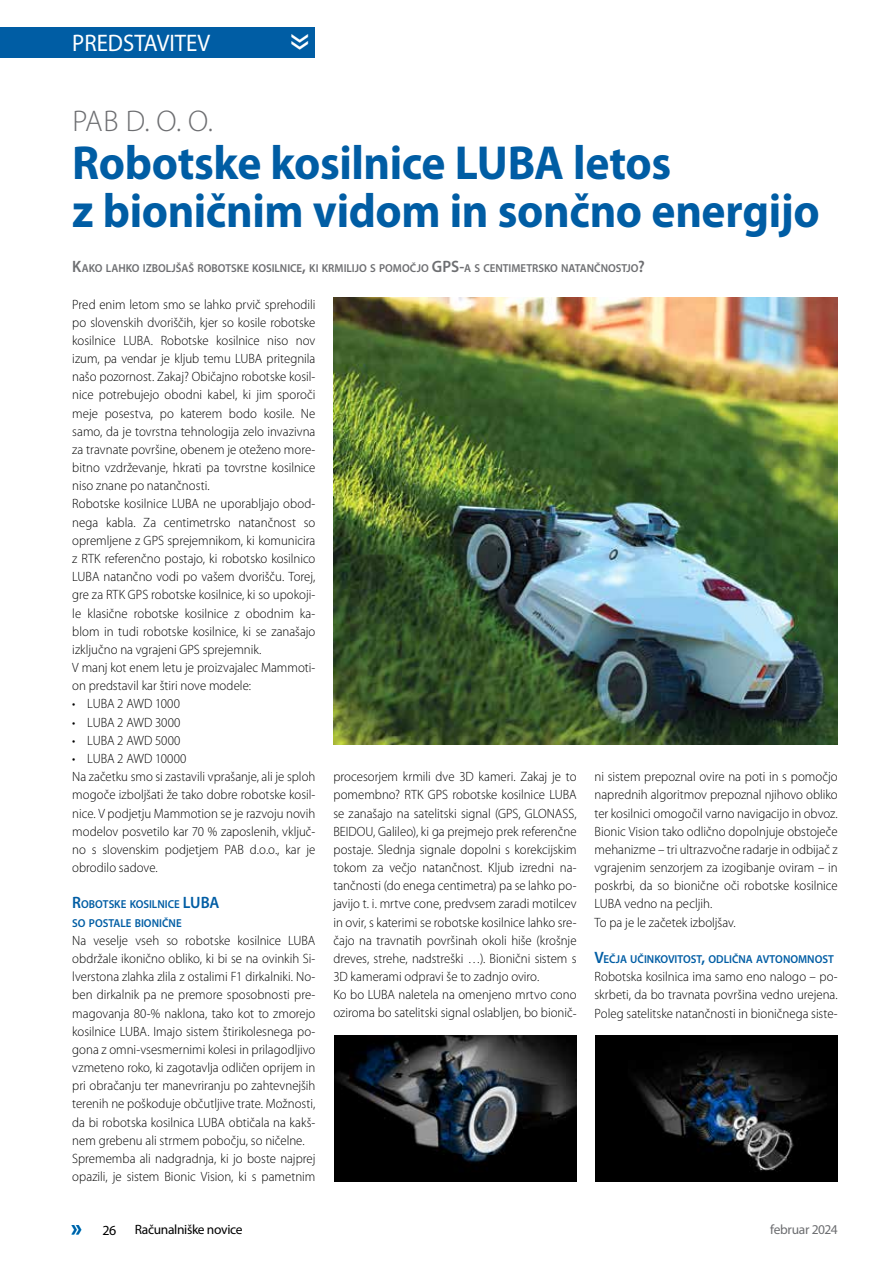
<style>
.page{position:relative;width:893px;height:1263px;background:#fff}
.page>*{position:absolute;margin:0;border:0;box-sizing:border-box;transform-origin:0 0}
.t1{font:700 48px/48px "Myriad Pro";letter-spacing:-.01em;color:#005da4;scale:.95 1}
.t2{font:45px "Myriad Pro";color:#fff;scale:.95 1}
.t3{font:300 30px "Myriad Pro";color:#6d6e71}
.t4{font:24px "Myriad Pro";color:#fff;scale:.95 1}
.t5{font:13.95px "Myriad Pro";color:#000}
.t6{font:300 13.5px/18.1px "Myriad Pro";color:#000;scale:.95 1}
.t7{font:13.5px "Myriad Pro";letter-spacing:-.025em;color:#000}
.t8{font:13.5px "Myriad Pro";letter-spacing:-.02em;color:#6d6e71}
.t9{font:600 11.55px "Myriad Pro";color:#6d6e71;scale:.95 1}
.t10{font:600 11.55px/18.1px "Myriad Pro";color:#005da4;scale:.95 1}
.s1{font-size:16.5px}
.s2{font-weight:700;font-size:24.75px;color:#00aeef}
</style>
<div class="page">
<img style="left:334px;top:297px;width:503px;height:448px">
<img style="left:334px;top:1036px;width:242px;height:145px">
<img style="left:595px;top:1036px;width:243px;height:145px">
<div style="left:0;top:27px;width:315px;height:31px;background:#005da4"></div>
<h3 class="t4" style="left:72px;top:29px;width:115px">AKTUALNO</h3>
<h2 class="t2" style="left:331px;top:33px;width:20px;rotate:90deg">»</h2>
<h3 class="t4" style="left:72px;top:29px;width:147px">PREDSTAVITEV</h3>
<h3 class="t3" style="left:73px;top:102px;width:142px">PAB D. O. O.</h3>
<h1 class="t1" style="left:72px;top:137px;width:788px">Robotske kosilnice LUBA letos<br>z bioničnim vidom in sončno energijo</h1>
<p class="t9" style="left:72px;top:261px;width:604px"><span class="s1">K</span>AKO LAHKO IZBOLJŠAŠ ROBOTSKE KOSILNICE<span class="s1">,</span> KI KRMILIJO S POMOČJO <span class="s1">GPS-</span>A S CENTIMETRSKO NATANČNOSTJO<span class="s1">?</span></p>
<p class="t6" style="left:72px;top:295px;width:257px">Pred enim letom smo se lahko prvič sprehodili po slovenskih dvoriščih, kjer so kosile robotske kosilnice LUBA. Robotske kosilnice niso nov izum, pa vendar je kljub temu LUBA pritegnila našo pozornost. Zakaj? Običajno robotske kosil&shy;nice potrebujejo obodni kabel, ki jim sporoči meje posestva, po katerem bodo kosile. Ne samo, da je tovrstna tehnologija zelo invazivna za travnate površine, obenem je oteženo more&shy;bitno vzdrževanje, hkrati pa tovrstne kosilnice niso znane po natančnosti.<br>Robotske kosilnice LUBA ne uporabljajo obod&shy;nega kabla. Za centimetrsko natančnost so opremljene z GPS sprejemnikom, ki komunicira z RTK referenčno postajo, ki robotsko kosilnico LUBA natančno vodi po vašem dvorišču. Torej, gre za RTK GPS robotske kosilnice, ki so upokoji&shy;le klasične robotske kosilnice z obodnim ka&shy;blom in tudi robotske kosilnice, ki se zanašajo izključno na vgrajeni GPS sprejemnik.<br>V manj kot enem letu je proizvajalec Mammoti&shy;on predstavil kar štiri nove modele:</p>
<p class="t6" style="left:72px;top:695px;width:115px">• LUBA 2 AWD 1000</p>
<p class="t6" style="left:72px;top:713px;width:115px">• LUBA 2 AWD 3000</p>
<p class="t6" style="left:72px;top:731px;width:115px">• LUBA 2 AWD 5000</p>
<p class="t6" style="left:72px;top:749px;width:257px">• LUBA 2 AWD 10000<br>Na začetku smo si zastavili vprašanje, ali je sploh mogoče izboljšati že tako dobre robotske kosil&shy;nice. V podjetju Mammotion se je razvoju novih modelov posvetilo kar 70 % zaposlenih, vključ&shy;no s slovenskim podjetjem PAB d.o.o., kar je obrodilo sadove.</p>
<p class="t10" style="left:72px;top:895px;width:127px"><span class="s1">R</span>OBOTSKE KOSILNICE <span class="s1">LUBA<br></span>SO POSTALE BIONIČNE</p>
<p class="t6" style="left:72px;top:931px;width:257px">Na veselje vseh so robotske kosilnice LUBA obdržale ikonično obliko, ki bi se na ovinkih Si&shy;lverstona zlahka zlila z ostalimi F1 dirkalniki. No&shy;ben dirkalnik pa ne premore sposobnosti pre&shy;magovanja 80-% naklona, tako kot to zmorejo kosilnice LUBA. Imajo sistem štirikolesnega po&shy;gona z omni-vsesmernimi kolesi in prilagodljivo vzmeteno roko, ki zagotavlja odličen oprijem in pri obračanju ter manevriranju po zahtevnejših terenih ne poškoduje občutljive trate. Možnosti, da bi robotska kosilnica LUBA obtičala na kakš&shy;nem grebenu ali strmem pobočju, so ničelne.<br>Sprememba ali nadgradnja, ki jo boste najprej opazili, je sistem Bionic Vision, ki s pametnim</p>
<p class="t6" style="left:333px;top:767px;width:257px">procesorjem krmili dve 3D kameri. Zakaj je to pomembno? RTK GPS robotske kosilnice LUBA se zanašajo na satelitski signal (GPS, GLONASS, BEIDOU, Galileo), ki ga prejmejo prek referenčne postaje. Slednja signale dopolni s korekcijskim tokom za večjo natančnost. Kljub izredni na&shy;tančnosti (do enega centimetra) pa se lahko po&shy;javijo t. i. mrtve cone, predvsem zaradi motilcev in ovir, s katerimi se robotske kosilnice lahko sre&shy;čajo na travnatih površinah okoli hiše (krošnje dreves, strehe, nadstreški …). Bionični sistem s 3D kamerami odpravi še to zadnjo oviro.<br>Ko bo LUBA naletela na omenjeno mrtvo cono oziroma bo satelitski signal oslabljen, bo bionič-</p>
<p class="t6" style="left:595px;top:767px;width:257px">ni sistem prepoznal ovire na poti in s pomočjo naprednih algoritmov prepoznal njihovo obliko ter kosilnici omogočil varno navigacijo in obvoz.<br>Bionic Vision tako odlično dopolnjuje obstoječe mehanizme – tri ultrazvočne radarje in odbijač z vgrajenim senzorjem za izogibanje oviram – in poskrbi, da so bionične oči robotske kosilnice LUBA vedno na pecljih.<br>To pa je le začetek izboljšav.</p>
<p class="t10" style="left:595px;top:950px;width:253px"><span class="s1">V</span>EČJA UČINKOVITOST<span class="s1">,</span> ODLIČNA AVTONOMNOST</p>
<p class="t6" style="left:595px;top:967px;width:257px;text-align:justify">Robotska kosilnica ima samo eno nalogo – po&shy;skrbeti, da bo travnata površina vedno urejena.<br>Poleg satelitske natančnosti in bioničnega siste-</p>
<p class="t5" style="left:71px;top:1221px;width:46px"><span class="s2">»</span> 26</p>
<p class="t7" style="left:135px;top:1221px;width:109px">Računalniške novice</p>
<p class="t8" style="left:770px;top:1221px;width:69px">februar 2024</p>
</div>
